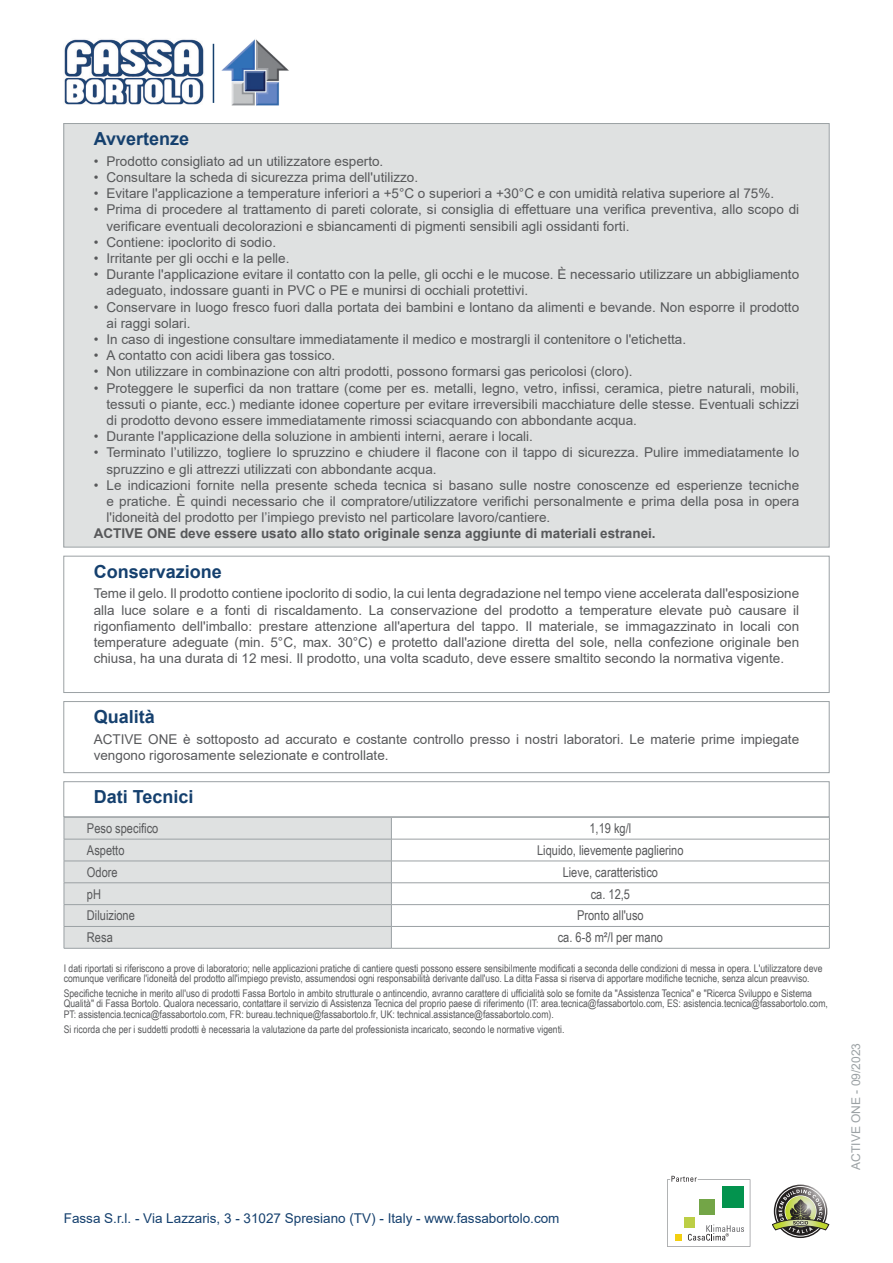
<style>
.page{position:relative;width:893px;height:1263px;background:#fff}
.page>*{position:absolute;margin:0;border:0;box-sizing:border-box;transform-origin:0 0}
.Titolo{font:700 18px "Arial";color:#15406e}
.Conservazione{font:13.5px/16.2px "Arial";color:#57585a}
.Qualita{font:13.5px/16.2px "Arial";color:#57585a}
.normale_centrato{font:13.5px "Arial Narrow";color:#57585a}
.Note{font:700 13.5px "Arial";color:#57585a}
.t1{font:13.5px "Arial";color:#15406e}
.normale_sx{font:13.5px "Arial Narrow";color:#57585a}
.t2{font:12px "Arial";color:#9ba1a4}
.t3{font:10.5px/10.5px "Arial Narrow";color:#57585a}
</style>
<div class="page">
<div style="left:64px;top:124px;width:765px;height:423px;background:#dfe1e1"></div>
<div style="left:64px;top:556px;width:765px;height:137px;border:1px solid #9ba1a4"></div>
<div style="left:64px;top:701px;width:765px;height:72px;border:1px solid #9ba1a4"></div>
<div style="left:64px;top:781px;width:765px;height:36px;border:1px solid #9ba1a4"></div>
<hr style="left:391px;top:817px;width:439px;height:1px;background:#9ba1a4">
<hr style="left:391px;top:839px;width:439px;height:1px;background:#9ba1a4">
<hr style="left:391px;top:861px;width:439px;height:1px;background:#9ba1a4">
<hr style="left:391px;top:882px;width:439px;height:1px;background:#9ba1a4">
<hr style="left:391px;top:904px;width:439px;height:1px;background:#9ba1a4">
<hr style="left:64px;top:948px;width:327px;height:1px;background:#9ba1a4">
<hr style="left:391px;top:926px;width:439px;height:1px;background:#9ba1a4">
<svg style="left:64px;top:817px;width:328px;height:131px;background:#dbdddd"></svg>
<svg style="left:829px;top:817px;width:1px;height:131px"></svg>
<hr style="left:391px;top:948px;width:439px;height:1px;background:#9ba1a4">
<svg style="left:667px;top:1176px;width:83px;height:71px"></svg>
<svg style="left:772px;top:1186px;width:57px;height:50px"></svg>
<img style="left:64px;top:39px;width:140px;height:66px">
<hr style="left:213px;top:44px;width:1px;height:59px;background:#15406e">
<img style="left:221px;top:39px;width:68px;height:67px">
<p class="Titolo" style="left:94px;top:126px;width:97px">Avvertenze</p>
<p class="Conservazione" style="left:94px;top:153px;width:291px">• Prodotto consigliato ad un utilizzatore esperto.</p>
<p class="Conservazione" style="left:94px;top:169px;width:326px">• Consultare la scheda di sicurezza prima dell'utilizzo.</p>
<p class="Conservazione" style="left:94px;top:185px;width:682px">• Evitare l'applicazione a temperature inferiori a +5°C o superiori a +30°C e con umidità relativa superiore al 75%.</p>
<p class="Conservazione" style="left:106px;top:201px;width:694px;text-indent:-13px">• Prima di procedere al trattamento di pareti colorate, si consiglia di effettuare una verifica preventiva, allo scopo di verificare eventuali decolorazioni e sbiancamenti di pigmenti sensibili agli ossidanti forti.</p>
<p class="Conservazione" style="left:94px;top:234px;width:184px">• Contiene: ipoclorito di sodio.</p>
<p class="Conservazione" style="left:94px;top:250px;width:197px">• Irritante per gli occhi e la pelle.</p>
<p class="Conservazione" style="left:106px;top:266px;width:694px;text-indent:-13px">• Durante l'applicazione evitare il contatto con la pelle, gli occhi e le mucose. È necessario utilizzare un abbigliamento adeguato, indossare guanti in PVC o PE e munirsi di occhiali protettivi.</p>
<p class="Conservazione" style="left:106px;top:299px;width:694px;text-indent:-13px">• Conservare in luogo fresco fuori dalla portata dei bambini e lontano da alimenti e bevande. Non esporre il prodotto ai raggi solari.</p>
<p class="Conservazione" style="left:94px;top:331px;width:594px">• In caso di ingestione consultare immediatamente il medico e mostrargli il contenitore o l'etichetta.</p>
<p class="Conservazione" style="left:94px;top:347px;width:243px">• A contatto con acidi libera gas tossico.</p>
<p class="Conservazione" style="left:94px;top:363px;width:540px">• Non utilizzare in combinazione con altri prodotti, possono formarsi gas pericolosi (cloro).</p>
<p class="Conservazione" style="left:106px;top:380px;width:694px;text-align:justify;text-indent:-13px">• Proteggere le superfici da non trattare (come per es. metalli, legno, vetro, infissi, ceramica, pietre naturali, mobili, tessuti o piante, ecc.) mediante idonee coperture per evitare irreversibili macchiature delle stesse. Eventuali schizzi di prodotto devono essere immediatamente rimossi sciacquando con abbondante acqua.</p>
<p class="Conservazione" style="left:94px;top:428px;width:441px">• Durante l'applicazione della soluzione in ambienti interni, aerare i locali.</p>
<p class="Conservazione" style="left:106px;top:444px;width:694px;text-indent:-13px">• Terminato l’utilizzo, togliere lo spruzzino e chiudere il flacone con il tappo di sicurezza. Pulire immediatamente lo spruzzino e gli attrezzi utilizzati con abbondante acqua.</p>
<p class="Conservazione" style="left:106px;top:477px;width:694px;text-align:justify;text-indent:-13px">• Le indicazioni fornite nella presente scheda tecnica si basano sulle nostre conoscenze ed esperienze tecniche e pratiche. È quindi necessario che il compratore/utilizzatore verifichi personalmente e prima della posa in opera l'idoneità del prodotto per l’impiego previsto nel particolare lavoro/cantiere.</p>
<p class="Note" style="left:94px;top:524px;width:563px">ACTIVE ONE deve essere usato allo stato originale senza aggiunte di materiali estranei.</p>
<p class="Titolo" style="left:94px;top:559px;width:130px">Conservazione</p>
<p class="Conservazione" style="left:94px;top:585px;width:707px;text-align:justify">Teme il gelo. Il prodotto contiene ipoclorito di sodio, la cui lenta degradazione nel tempo viene accelerata dall'esposizione alla luce solare e a fonti di riscaldamento. La conservazione del prodotto a temperature elevate può causare il rigonfiamento dell'imballo: prestare attenzione all'apertura del tappo. Il materiale, se immagazzinato in locali con temperature adeguate (min. 5°C, max. 30°C) e protetto dall'azione diretta del sole, nella confezione originale ben chiusa, ha una durata di 12 mesi. Il prodotto, una volta scaduto, deve essere smaltito secondo la normativa vigente.</p>
<p class="Titolo" style="left:94px;top:704px;width:63px">Qualità</p>
<p class="Qualita" style="left:94px;top:731px;width:707px">ACTIVE ONE è sottoposto ad accurato e costante controllo presso i nostri laboratori. Le materie prime impiegate vengono rigorosamente selezionate e controllate.</p>
<p class="Titolo" style="left:94px;top:784px;width:101px">Dati Tecnici</p>
<p class="normale_sx" style="left:87px;top:818px;width:73px">Peso specifico</p>
<p class="normale_centrato" style="left:589px;top:818px;width:43px">1,19 kg/l</p>
<p class="normale_sx" style="left:87px;top:840px;width:39px">Aspetto</p>
<p class="normale_centrato" style="left:537px;top:840px;width:148px">Liquido, lievemente paglierino</p>
<p class="normale_sx" style="left:87px;top:862px;width:32px">Odore</p>
<p class="normale_centrato" style="left:563px;top:862px;width:97px">Lieve, caratteristico</p>
<p class="normale_sx" style="left:87px;top:884px;width:16px">pH</p>
<p class="normale_centrato" style="left:591px;top:884px;width:41px">ca. 12,5</p>
<p class="normale_sx" style="left:87px;top:906px;width:49px">Diluizione</p>
<p class="normale_centrato" style="left:577px;top:906px;width:68px">Pronto all'uso</p>
<p class="normale_sx" style="left:87px;top:928px;width:27px">Resa</p>
<p class="normale_centrato" style="left:558px;top:928px;width:107px">ca. 6-8 m²/l per mano</p>
<p class="t3" style="left:64px;top:962px;width:760px">I dati riportati si riferiscono a prove di laboratorio; nelle applicazioni pratiche di cantiere questi possono essere sensibilmente modificati a seconda delle condizioni di messa in opera. L'utilizzatore deve comunque verificare l'idoneità del prodotto all'impiego previsto, assumendosi ogni responsabilità derivante dall'uso. La ditta Fassa si riserva di apportare modifiche tecniche, senza alcun preavviso.</p>
<p class="t3" style="left:64px;top:988px;width:766px">Specifiche tecniche in merito all'uso di prodotti Fassa Bortolo in ambito strutturale o antincendio, avranno carattere di ufficialità solo se fornite da "Assistenza Tecnica" e "Ricerca Sviluppo e Sistema<br>Qualità" di Fassa Bortolo. Qualora necessario, contattare il servizio di Assistenza Tecnica del proprio paese di riferimento (IT: area.tecnica@fassabortolo.com, ES: asistencia.tecnica@fassabortolo.com,<br>PT: assistencia.tecnica@fassabortolo.com, FR: bureau.technique@fassabortolo.fr, UK: technical.assistance@fassabortolo.com).</p>
<p class="t3" style="left:64px;top:1023px;width:502px">Si ricorda che per i suddetti prodotti è necessaria la valutazione da parte del professionista incaricato, secondo le normative vigenti.</p>
<p class="t1" style="left:64px;top:1208px;width:497px">Fassa S.r.l. - Via Lazzaris, 3 - 31027 Spresiano (TV) - Italy - www.fassabortolo.com</p>
<p class="t2" style="left:848px;top:1170px;width:128px;rotate:-90deg">ACTIVE ONE - 09/2023</p>
</div>
